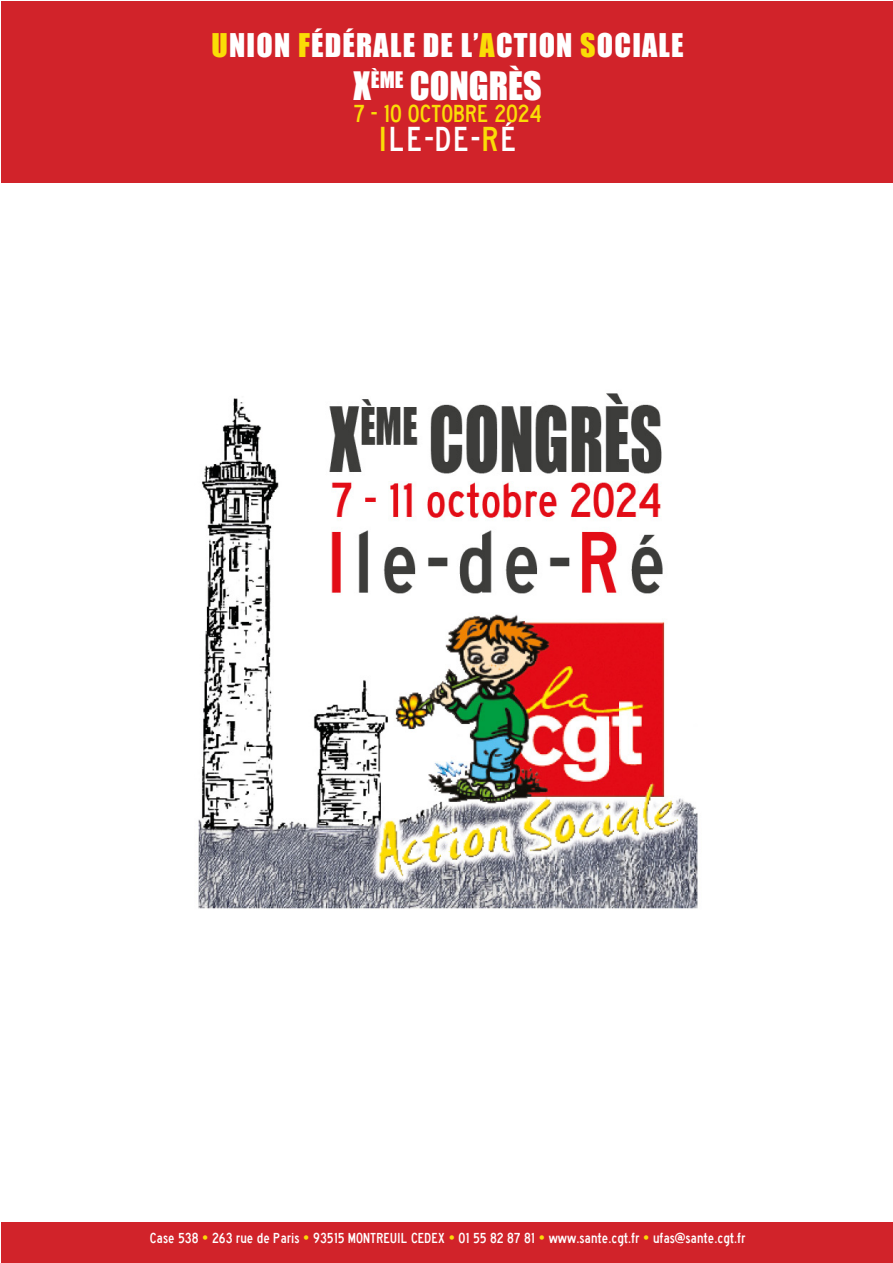
<style>
.page{position:relative;width:893px;height:1263px;background:#fff}
.page>*{position:absolute;margin:0;border:0;box-sizing:border-box;transform-origin:0 0}
.t1{font:36px "Impact";color:#fff}
.t2{font:36px "Highway Gothic Narrow";letter-spacing:.04em;color:#fff}
.t3{font:30px "Impact";letter-spacing:.04em;color:#fff}
.t4{font:25.5px "Highway Gothic Narrow";color:#fadd06}
.t5{font:15px "Highway Gothic Narrow";color:#fff}
.s1{color:#fadd06}
</style>
<div class="page">
<div style="left:1px;top:1222px;width:892px;height:41px;background:#d1232a"></div>
<div style="left:1px;top:1px;width:892px;height:182px;background:#d1232a"></div>
<img style="left:198px;top:393px;width:500px;height:516px">
<p class="t3" style="left:212px;top:22px;width:474px"><span class="s1">U</span>NION <span class="s1">F</span>ÉDÉRALE DE L’<span class="s1">A</span>CTION <span class="s1">S</span>OCIALE</p>
<p class="t1" style="left:354px;top:58px;width:190px">X<sup>ÈME</sup> CONGRÈS</p>
<p class="t4" style="left:353px;top:100px;width:190px">7 - 10 OCTOBRE 2024</p>
<p class="t2" style="left:378px;top:120px;width:140px"><span class="s1">I</span>LE-DE-<span class="s1">R</span>É</p>
<p class="t5" style="left:150px;top:1230px;width:597px">Case 538 <span class="s1">•</span> 263 rue de Paris <span class="s1">•</span> 93515 MONTREUIL CEDEX <span class="s1">•</span> 01 55 82 87 81 <span class="s1">•</span> www.sante.cgt.fr <span class="s1">•</span> ufas@sante.cgt.fr</p>
</div>
